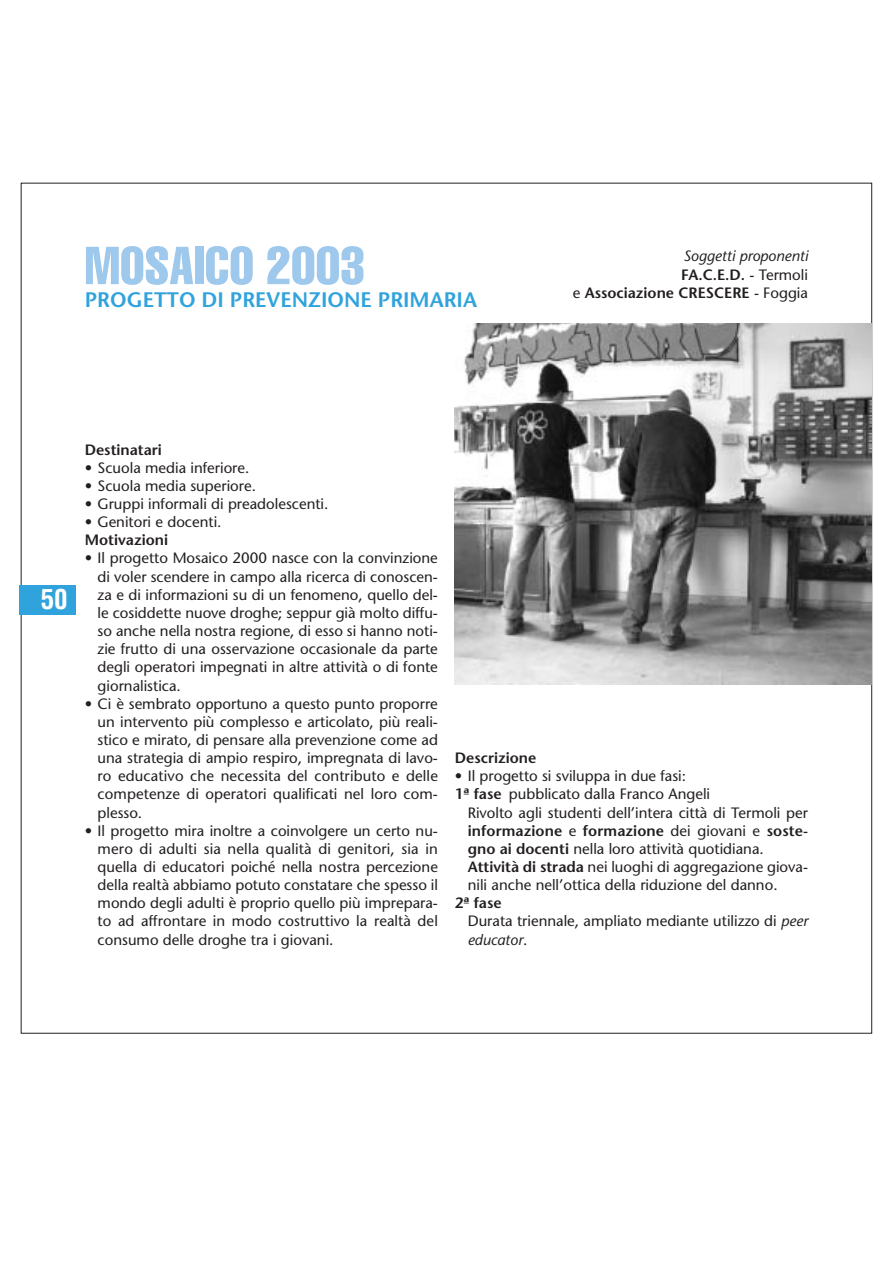
<style>
.page{position:relative;width:893px;height:1263px;background:#fff}
.page>*{position:absolute;margin:0;border:0;box-sizing:border-box;transform-origin:0 0}
.t1{font:extra-condensed 52.5px "Helvetica";letter-spacing:.005em;color:#9fc9ec}
.t2{font:700 condensed 27px "Helvetica";color:#fff}
.t3{font:600 21px "Stone Sans";color:#31a3dc}
.t4{font:15px/18.1px "Stone Sans";color:#231f1f;text-align:justify}
.t5{font:600 15px/18.1px "Stone Sans";color:#231f1f;text-align:right}
.s1{font-weight:400;font-style:italic}
.s2{font-weight:400}
.s3{font-weight:600}
.s4{font-style:italic}
</style>
<div class="page">
<div style="left:20px;top:585px;width:56px;height:30px;background:#31a3dc"></div>
<img style="left:455px;top:323px;width:416px;height:362px">
<h1 class="t1" style="left:85px;top:247px;width:281px">MOSAICO 2003</h1>
<h3 class="t3" style="left:85px;top:291px;width:394px">PROGETTO DI PREVENZIONE PRIMARIA</h3>
<p class="t5" style="left:573px;top:249px;width:237px"><span class="s1">Soggetti proponenti<br></span>FA.C.E.D. <span class="s2">- Termoli<br>e</span> Associazione CRESCERE <span class="s2">- Foggia</span></p>
<h2 class="t2" style="left:41px;top:589px;width:28px">50</h2>
<p class="t5" style="left:85px;top:442px;width:79px">Destinatari</p>
<p class="t4" style="left:85px;top:460px;width:166px">• Scuola media inferiore.</p>
<p class="t4" style="left:85px;top:478px;width:173px">• Scuola media superiore.</p>
<p class="t4" style="left:85px;top:496px;width:245px">• Gruppi informali di preadolescenti.</p>
<p class="t4" style="left:85px;top:514px;width:138px">• Genitori e docenti.</p>
<p class="t5" style="left:85px;top:533px;width:85px">Motivazioni</p>
<p class="t4" style="left:98px;top:551px;width:342px;text-indent:-13px">• Il progetto Mosaico 2000 nasce con la convinzione di voler scendere in campo alla ricerca di conoscen&shy;za e di informazioni su di un fenomeno, quello del&shy;le cosiddette nuove droghe; seppur già molto diffu&shy;so anche nella nostra regione, di esso si hanno noti&shy;zie frutto di una osservazione occasionale da parte degli operatori impegnati in altre attività o di fonte giornalistica.</p>
<p class="t4" style="left:98px;top:696px;width:342px;text-indent:-13px">• Ci è sembrato opportuno a questo punto proporre un intervento più complesso e articolato, più reali&shy;stico e mirato, di pensare alla prevenzione come ad una strategia di ampio respiro, impregnata di lavo&shy;ro educativo che necessita del contributo e delle competenze di operatori qualificati nel loro com&shy;plesso.</p>
<p class="t4" style="left:98px;top:823px;width:342px;text-indent:-13px">• Il progetto mira inoltre a coinvolgere un certo nu&shy;mero di adulti sia nella qualità di genitori, sia in quella di educatori poiché nella nostra percezione della realtà abbiamo potuto constatare che spesso il mondo degli adulti è proprio quello più imprepara&shy;to ad affrontare in modo costruttivo la realtà del consumo delle droghe tra i giovani.</p>
<p class="t5" style="left:455px;top:750px;width:83px">Descrizione</p>
<p class="t4" style="left:455px;top:769px;width:233px">• Il progetto si sviluppa in due fasi:</p>
<p class="t4" style="left:455px;top:787px;width:257px"><span class="s3">1ª fase</span> pubblicato dalla Franco Angeli</p>
<p class="t4" style="left:467px;top:805px;width:342px">Rivolto agli studenti dell’intera città di Termoli per</p>
<p class="t5" style="left:467px;top:823px;width:342px">informazione <span class="s2">e</span> formazione <span class="s2">dei giovani e</span> soste-</p>
<p class="t4" style="left:467px;top:841px;width:297px"><span class="s3">gno ai docenti</span> nella loro attività quotidiana.</p>
<p class="t4" style="left:467px;top:859px;width:342px"><span class="s3">Attività di strada</span> nei luoghi di aggregazione giova-</p>
<p class="t4" style="left:467px;top:877px;width:311px">nili anche nell’ottica della riduzione del danno.</p>
<p class="t4" style="left:467px;top:896px;width:342px;text-align:left;text-indent:-13px"><span class="s3">2ª fase<br></span>Durata triennale, ampliato mediante utilizzo di <span class="s4">peer educator</span>.</p>
</div>
